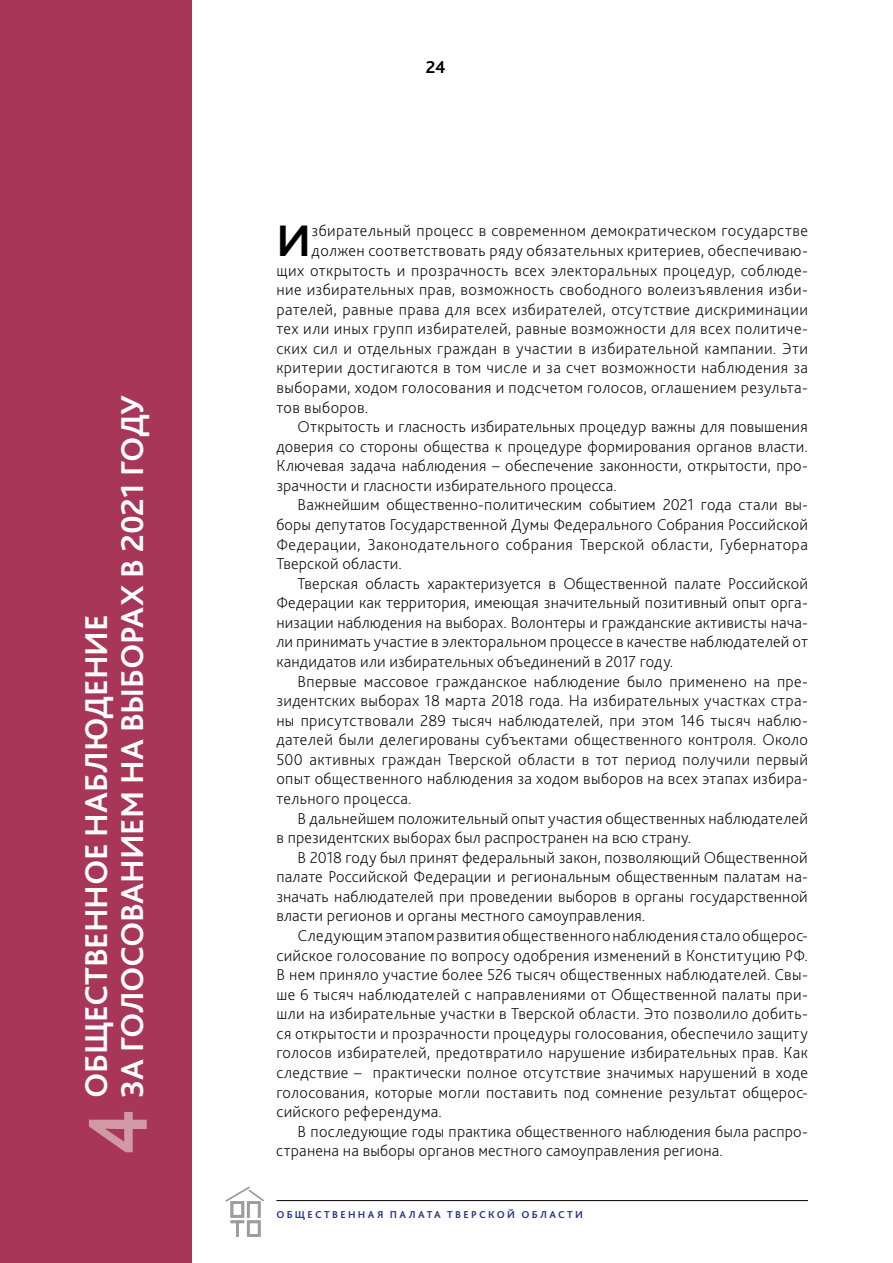
<style>
.page{position:relative;width:893px;height:1263px;background:#fff}
.page>*{position:absolute;margin:0;border:0;box-sizing:border-box;transform-origin:0 0}
.t1{font:700 87px "Bliss Pro";color:#d199a5;scale:.91 1}
.t2{font:700 46.2px "Bliss Pro";color:#000}
.t3{font:700 33px/36px "Bliss Pro";letter-spacing:-.005em;color:#fff}
.t4{font:700 18px "Bliss Pro";color:#000}
.t5{font:200 16.5px "Bliss Pro";letter-spacing:.015em;color:#000}
.t6{font:700 10.5px "Bliss Pro";letter-spacing:.22em;color:#283583}
</style>
<div class="page">
<svg style="left:225px;top:1186px;width:39px;height:51px"></svg>
<hr style="left:276px;top:1200px;width:532px;height:1px;background:#000">
<div style="left:0;top:0;width:191px;height:1263px;background:#a73658"></div>
<h3 class="t3" style="left:77px;top:1097px;width:704px;rotate:-90deg">ОБЩЕСТВЕННОЕ НАБЛЮДЕНИЕ<br>ЗА ГОЛОСОВАНИЕМ НА ВЫБОРАХ В 2021 ГОДУ</h3>
<h1 class="t1" style="left:64px;top:1155px;width:53px;rotate:-90deg">4</h1>
<p class="t4" style="left:426px;top:56px;width:21px">24</p>
<h2 class="t2" style="left:276px;top:212px;width:36px">И</h2>
<p class="t5" style="left:312px;top:221px;width:498px">збирательный процесс в современном демократическом государстве</p>
<p class="t5" style="left:312px;top:240px;width:496px">должен соответствовать ряду обязательных критериев, обеспечиваю-</p>
<p class="t5" style="left:276px;top:260px;width:533px">щих открытость и прозрачность всех электоральных процедур, соблюде-</p>
<p class="t5" style="left:276px;top:279px;width:533px">ние избирательных прав, возможность свободного волеизъявления изби-</p>
<p class="t5" style="left:276px;top:299px;width:533px">рателей, равные права для всех избирателей, отсутствие дискриминации</p>
<p class="t5" style="left:276px;top:318px;width:533px">тех или иных групп избирателей, равные возможности для всех политиче-</p>
<p class="t5" style="left:276px;top:338px;width:533px">ских сил и отдельных граждан в участии в избирательной кампании. Эти</p>
<p class="t5" style="left:276px;top:358px;width:533px">критерии достигаются в том числе и за счет возможности наблюдения за</p>
<p class="t5" style="left:276px;top:377px;width:533px">выборами, ходом голосования и подсчетом голосов, оглашением результа-</p>
<p class="t5" style="left:276px;top:397px;width:93px">тов выборов.</p>
<p class="t5" style="left:298px;top:416px;width:512px">Открытость и гласность избирательных процедур важны для повышения</p>
<p class="t5" style="left:276px;top:436px;width:533px">доверия со стороны общества к процедуре формирования органов власти.</p>
<p class="t5" style="left:276px;top:455px;width:533px">Ключевая задача наблюдения – обеспечение законности, открытости, про-</p>
<p class="t5" style="left:276px;top:475px;width:342px">зрачности и гласности избирательного процесса.</p>
<p class="t5" style="left:298px;top:495px;width:512px">Важнейшим общественно-политическим событием 2021 года стали вы-</p>
<p class="t5" style="left:276px;top:514px;width:533px">боры депутатов Государственной Думы Федерального Собрания Российской</p>
<p class="t5" style="left:276px;top:534px;width:533px">Федерации, Законодательного собрания Тверской области, Губернатора</p>
<p class="t5" style="left:276px;top:553px;width:127px">Тверской области.</p>
<p class="t5" style="left:298px;top:573px;width:512px">Тверская область характеризуется в Общественной палате Российской</p>
<p class="t5" style="left:276px;top:592px;width:533px">Федерации как территория, имеющая значительный позитивный опыт орга-</p>
<p class="t5" style="left:276px;top:612px;width:533px">низации наблюдения на выборах. Волонтеры и гражданские активисты нача-</p>
<p class="t5" style="left:276px;top:632px;width:533px">ли принимать участие в электоральном процессе в качестве наблюдателей от</p>
<p class="t5" style="left:276px;top:651px;width:398px">кандидатов или избирательных объединений в 2017 году.</p>
<p class="t5" style="left:298px;top:671px;width:512px">Впервые массовое гражданское наблюдение было применено на пре-</p>
<p class="t5" style="left:276px;top:690px;width:533px">зидентских выборах 18 марта 2018 года. На избирательных участках стра-</p>
<p class="t5" style="left:276px;top:710px;width:533px">ны присутствовали 289 тысяч наблюдателей, при этом 146 тысяч наблю-</p>
<p class="t5" style="left:276px;top:729px;width:533px">дателей были делегированы субъектами общественного контроля. Около</p>
<p class="t5" style="left:276px;top:749px;width:533px">500 активных граждан Тверской области в тот период получили первый</p>
<p class="t5" style="left:276px;top:769px;width:533px">опыт общественного наблюдения за ходом выборов на всех этапах избира-</p>
<p class="t5" style="left:276px;top:788px;width:137px">тельного процесса.</p>
<p class="t5" style="left:298px;top:808px;width:512px">В дальнейшем положительный опыт участия общественных наблюдателей</p>
<p class="t5" style="left:276px;top:827px;width:416px">в президентских выборах был распространен на всю страну.</p>
<p class="t5" style="left:298px;top:847px;width:512px">В 2018 году был принят федеральный закон, позволяющий Общественной</p>
<p class="t5" style="left:276px;top:866px;width:533px">палате Российской Федерации и региональным общественным палатам на-</p>
<p class="t5" style="left:276px;top:886px;width:533px">значать наблюдателей при проведении выборов в органы государственной</p>
<p class="t5" style="left:276px;top:906px;width:370px">власти регионов и органы местного самоуправления.</p>
<p class="t5" style="left:298px;top:925px;width:512px">Следующим этапом развития общественного наблюдения стало общерос-</p>
<p class="t5" style="left:276px;top:945px;width:533px">сийское голосование по вопросу одобрения изменений в Конституцию РФ.</p>
<p class="t5" style="left:276px;top:964px;width:533px">В нем приняло участие более 526 тысяч общественных наблюдателей. Свы-</p>
<p class="t5" style="left:276px;top:984px;width:533px">ше 6 тысяч наблюдателей с направлениями от Общественной палаты при-</p>
<p class="t5" style="left:276px;top:1003px;width:533px">шли на избирательные участки в Тверской области. Это позволило добить-</p>
<p class="t5" style="left:276px;top:1023px;width:533px">ся открытости и прозрачности процедуры голосования, обеспечило защиту</p>
<p class="t5" style="left:276px;top:1043px;width:533px">голосов избирателей, предотвратило нарушение избирательных прав. Как</p>
<p class="t5" style="left:276px;top:1062px;width:533px">следствие – практически полное отсутствие значимых нарушений в ходе</p>
<p class="t5" style="left:276px;top:1082px;width:533px">голосования, которые могли поставить под сомнение результат общерос-</p>
<p class="t5" style="left:276px;top:1101px;width:167px">сийского референдума.</p>
<p class="t5" style="left:298px;top:1121px;width:512px">В последующие годы практика общественного наблюдения была распро-</p>
<p class="t5" style="left:276px;top:1140px;width:448px">странена на выборы органов местного самоуправления региона.</p>
<p class="t6" style="left:276px;top:1207px;width:308px">ОБЩЕСТВЕННАЯ ПАЛАТА ТВЕРСКОЙ ОБЛАСТИ</p>
</div>
